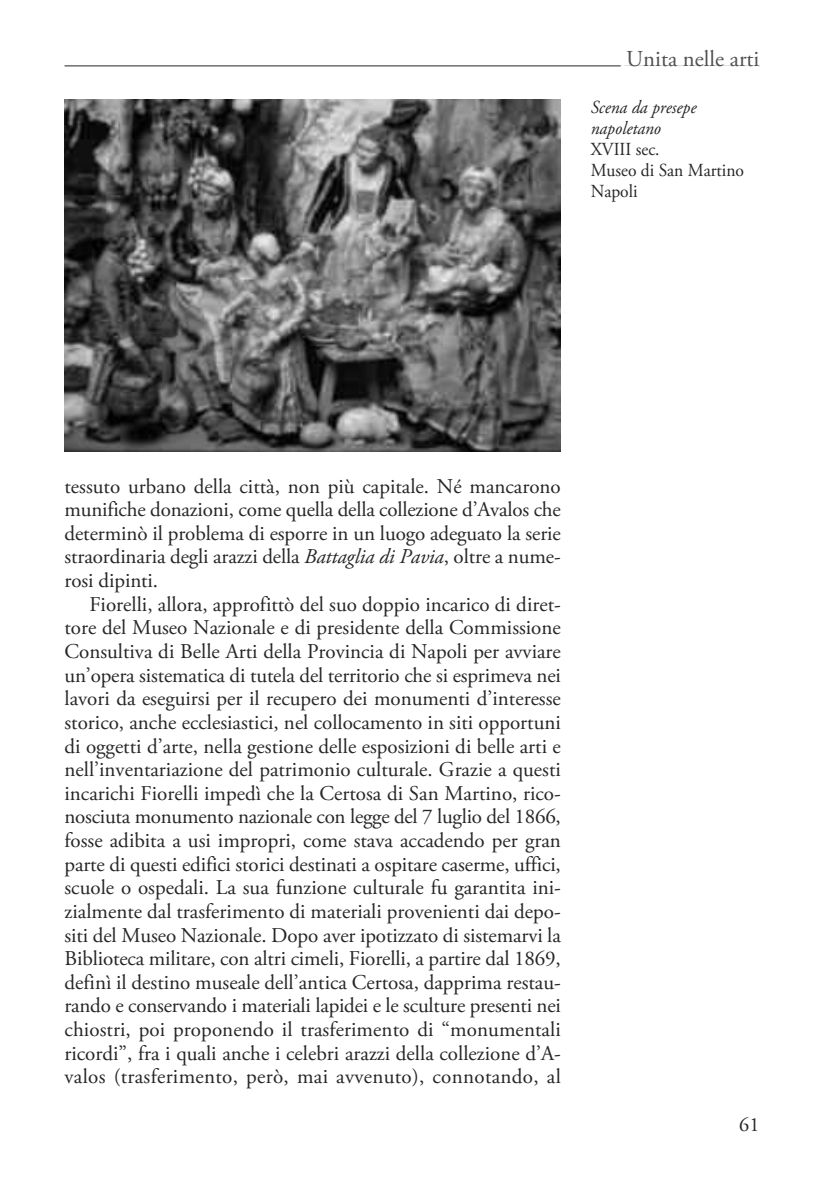
<style>
.page{position:relative;width:819px;height:1191px;background:#fff}
.page>*{position:absolute;margin:0;border:0;box-sizing:border-box;transform-origin:0 0}
.t1{font:22.75px "Adobe Garamond Pro";color:#525152}
.t2{font:21px/23.6px "Adobe Garamond Pro";color:#272627;text-align:justify}
.t3{font:20.12px "Adobe Garamond Pro";color:#272627}
.t4{font:18.38px/21px "Adobe Garamond Pro";color:#272627;scale:.95 1}
.t5{font:italic 18.38px/21px "Adobe Garamond Pro";color:#272627;scale:.95 1}
.s1{color:#fff}
.s2{font-style:italic}
</style>
<div class="page">
<hr style="left:64px;top:66px;width:695px;height:1px;background:#272627">
<hr style="left:620px;top:65px;width:139px;height:2px;background:#fff">
<img style="left:64px;top:99px;width:497px;height:352px">
<p class="t1" style="left:620px;top:45px;width:140px"><span class="s1">.</span>Unita nelle arti</p>
<p class="t5" style="left:590px;top:97px;width:113px">Scena da presepe napoletano</p>
<p class="t4" style="left:590px;top:139px;width:163px">XVIII sec.<br>Museo di San Martino<br>Napoli</p>
<p class="t2" style="left:64px;top:475px;width:498px">tessuto urbano della città, non più capitale. Né mancarono munifiche donazioni, come quella della collezione d’Avalos che determinò il problema di esporre in un luogo adeguato la serie straordinaria degli arazzi della <span class="s2">Battaglia di Pavia</span>, oltre a nume&shy;rosi dipinti.</p>
<p class="t2" style="left:64px;top:593px;width:498px;text-indent:25px">Fiorelli, allora, approfittò del suo doppio incarico di diret&shy;tore del Museo Nazionale e di presidente della Commissione Consultiva di Belle Arti della Provincia di Napoli per avviare un’opera sistematica di tutela del territorio che si esprimeva nei lavori da eseguirsi per il recupero dei monumenti d’interesse storico, anche ecclesiastici, nel collocamento in siti opportuni di oggetti d’arte, nella gestione delle esposizioni di belle arti e nell’inventariazione del patrimonio culturale. Grazie a questi incarichi Fiorelli impedì che la Certosa di San Martino, rico&shy;nosciuta monumento nazionale con legge del 7 luglio del 1866, fosse adibita a usi impropri, come stava accadendo per gran parte di questi edifici storici destinati a ospitare caserme, uffici, scuole o ospedali. La sua funzione culturale fu garantita ini&shy;zialmente dal trasferimento di materiali provenienti dai depo&shy;siti del Museo Nazionale. Dopo aver ipotizzato di sistemarvi la Biblioteca militare, con altri cimeli, Fiorelli, a partire dal 1869, definì il destino museale dell’antica Certosa, dapprima restau&shy;rando e conservando i materiali lapidei e le sculture presenti nei chiostri, poi proponendo il trasferimento di “monumentali ricordi”, fra i quali anche i celebri arazzi della collezione d’A&shy;valos (trasferimento, però, mai avvenuto), connotando, al</p>
<p class="t3" style="left:739px;top:1112px;width:22px">61</p>
</div>
